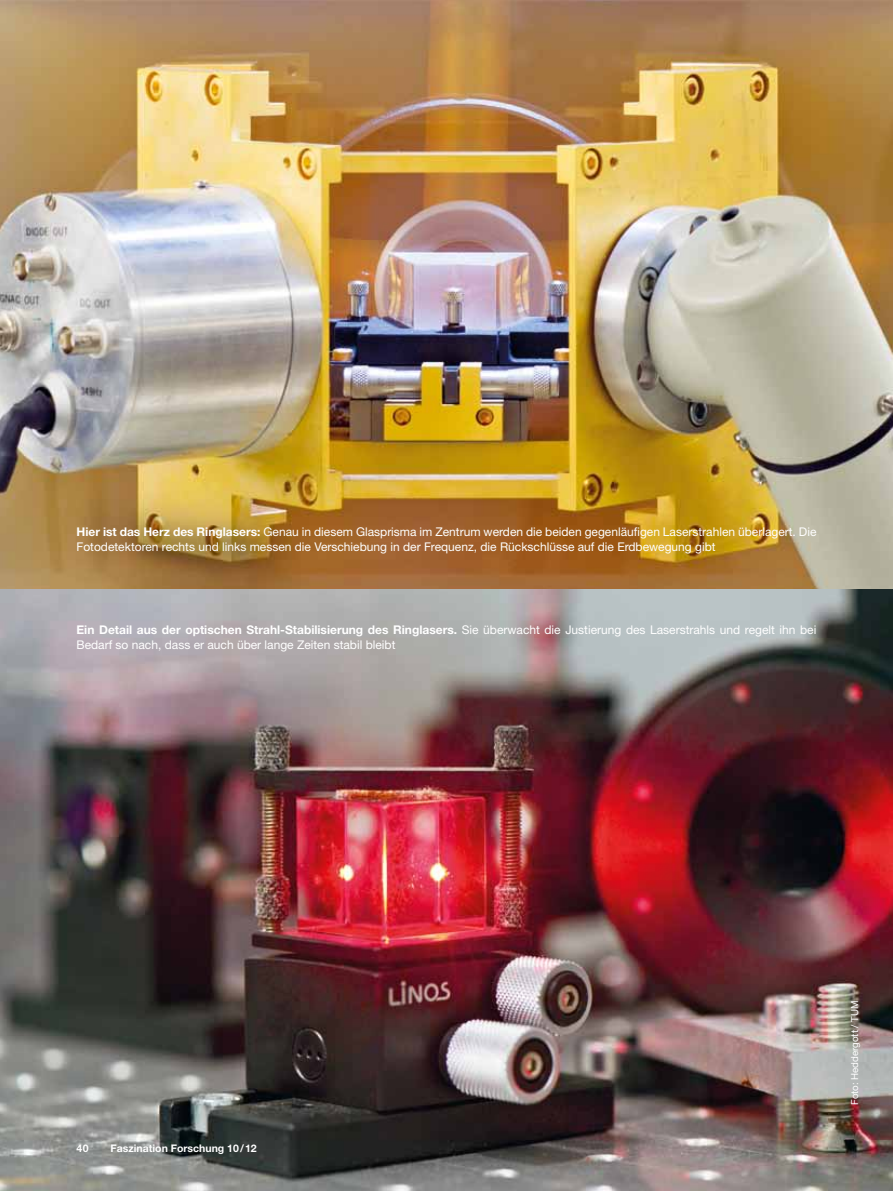
<style>
.page{position:relative;width:893px;height:1191px;background:#fff}
.page>*{position:absolute;margin:0;border:0;box-sizing:border-box;transform-origin:0 0}
.t1{font:12px/15px "Helvetica Neue LT Std";color:#fff}
.t2{font:700 10.5px "Helvetica Neue LT Std";color:#fff}
.t3{font:9.75px "Helvetica Neue LT Std";color:#fff}
.s1{font-weight:700}
</style>
<div class="page">
<img style="left:0;top:0;width:893px;height:1191px">
<p class="t1" style="left:77px;top:524px;width:741px"><span class="s1">Hier ist das Herz des Ringlasers:</span> Genau in diesem Glasprisma im Zentrum werden die beiden gegenläufigen Laserstrahlen überlagert. Die<br>Fotodetektoren rechts und links messen die Verschiebung in der Frequenz, die Rückschlüsse auf die Erdbewegung gibt</p>
<p class="t1" style="left:77px;top:622px;width:741px"><span class="s1">Ein Detail aus der optischen Strahl-Stabilisierung des Ringlasers.</span> Sie überwacht die Justierung des Laserstrahls und regelt ihn bei<br>Bedarf so nach, dass er auch über lange Zeiten stabil bleibt</p>
<p class="t2" style="left:77px;top:1141px;width:14px">40</p>
<p class="t2" style="left:111px;top:1141px;width:148px">Faszination Forschung 10/12</p>
<p class="t3" style="left:849px;top:1105px;width:106px;rotate:-90deg">Foto: Heddergott / TUM</p>
</div>
